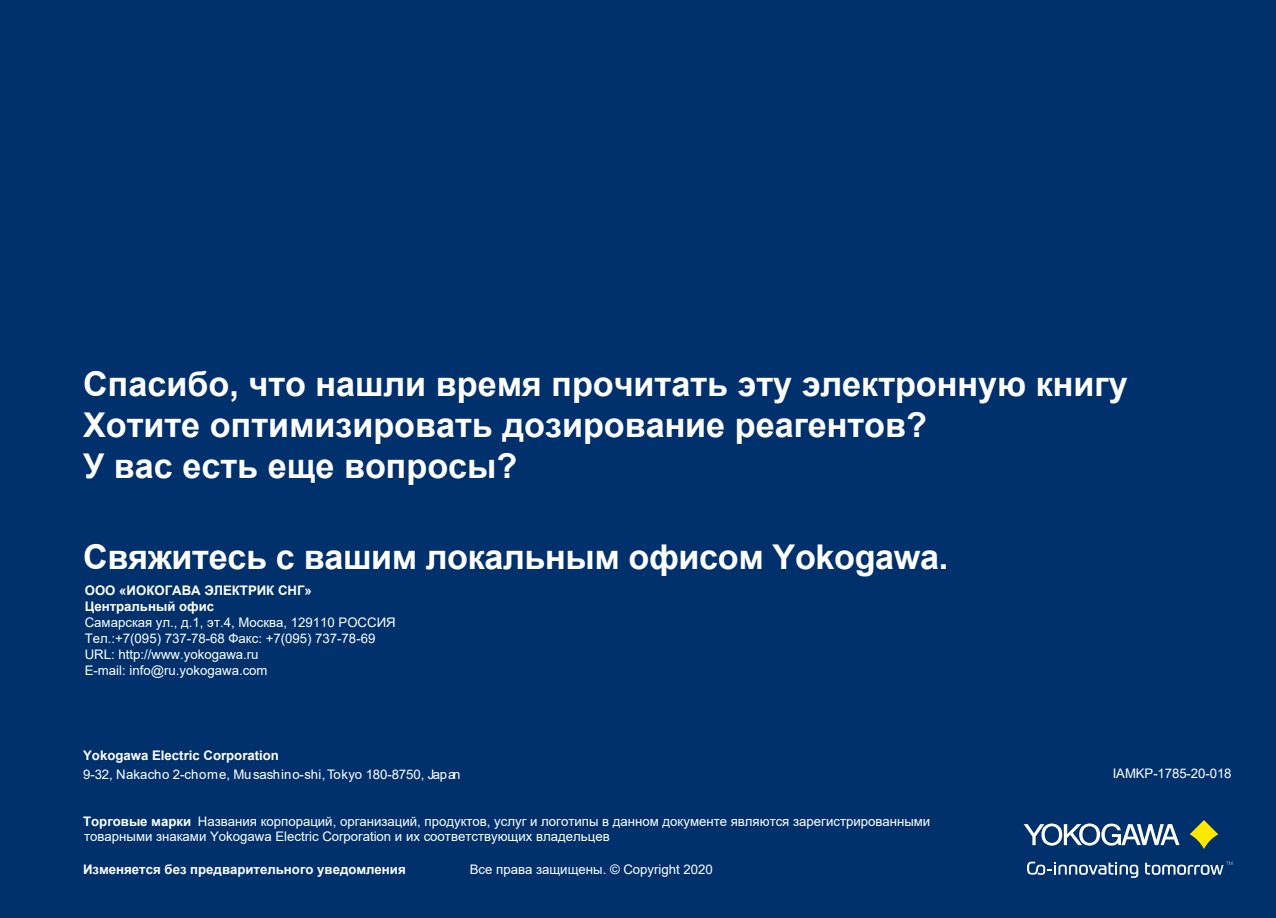
<style>
.page{position:relative;width:1276px;height:918px;background:#00316c}
.page>*{position:absolute;margin:0;border:0;box-sizing:border-box;transform-origin:0 0}
.t1{font:700 34.2px/41px "Arial";color:#fff}
.t2{font:13.2px/15.9px "Arial";color:#fff}
.t3{font:700 13.2px/15.9px "Arial";color:#fff}
</style>
<div class="page">
<svg style="left:1189px;top:820px;width:29px;height:29px"></svg>
<svg style="left:1023px;top:823px;width:156px;height:23px"></svg>
<svg style="left:1145px;top:862px;width:87px;height:13px"></svg>
<svg style="left:1027px;top:862px;width:111px;height:16px"></svg>
<h1 class="t1" style="left:83px;top:364px;width:1046px">Спасибо, что нашли время прочитать эту электронную книгу<br>Хотите оптимизировать дозирование реагентов?<br>У вас есть еще вопросы?</h1>
<h1 class="t1" style="left:83px;top:537px;width:866px">Свяжитесь с вашим локальным офисом Yokogawa.</h1>
<p class="t3" style="left:85px;top:583px;width:229px">ООО «ИОКОГАВА ЭЛЕКТРИК СНГ»<br>Центральный офис</p>
<p class="t2" style="left:85px;top:614px;width:312px">Самарская ул., д.1, эт.4, Москва, 129110 РОССИЯ Тел.:+7(095) 737-78-68 Факс: +7(095) 737-78-69<br>URL: http://www.yokogawa.ru<br>E-mail: info@ru.yokogawa.com</p>
<p class="t3" style="left:83px;top:748px;width:197px">Yokogawa Electric Corporation</p>
<p class="t2" style="left:83px;top:766px;width:379px">9-32, Nakacho 2-chome, Musashino-shi,Tokyo 180-8750, Japan</p>
<p class="t3" style="left:83px;top:813px;width:110px">Торговые марки</p>
<p class="t2" style="left:84px;top:813px;width:847px;text-indent:114px">Названия корпораций, организаций, продуктов, услуг и логотипы в данном документе являются зарегистрированными товарными знаками Yokogawa Electric Corporation и их соответствующих владельцев</p>
<p class="t3" style="left:83px;top:861px;width:324px">Изменяется без предварительного уведомления</p>
<p class="t2" style="left:470px;top:861px;width:245px">Все права защищены. © Copyright 2020</p>
<p class="t2" style="left:1112px;top:765px;width:120px">IAMKP-1785-20-018</p>
</div>
